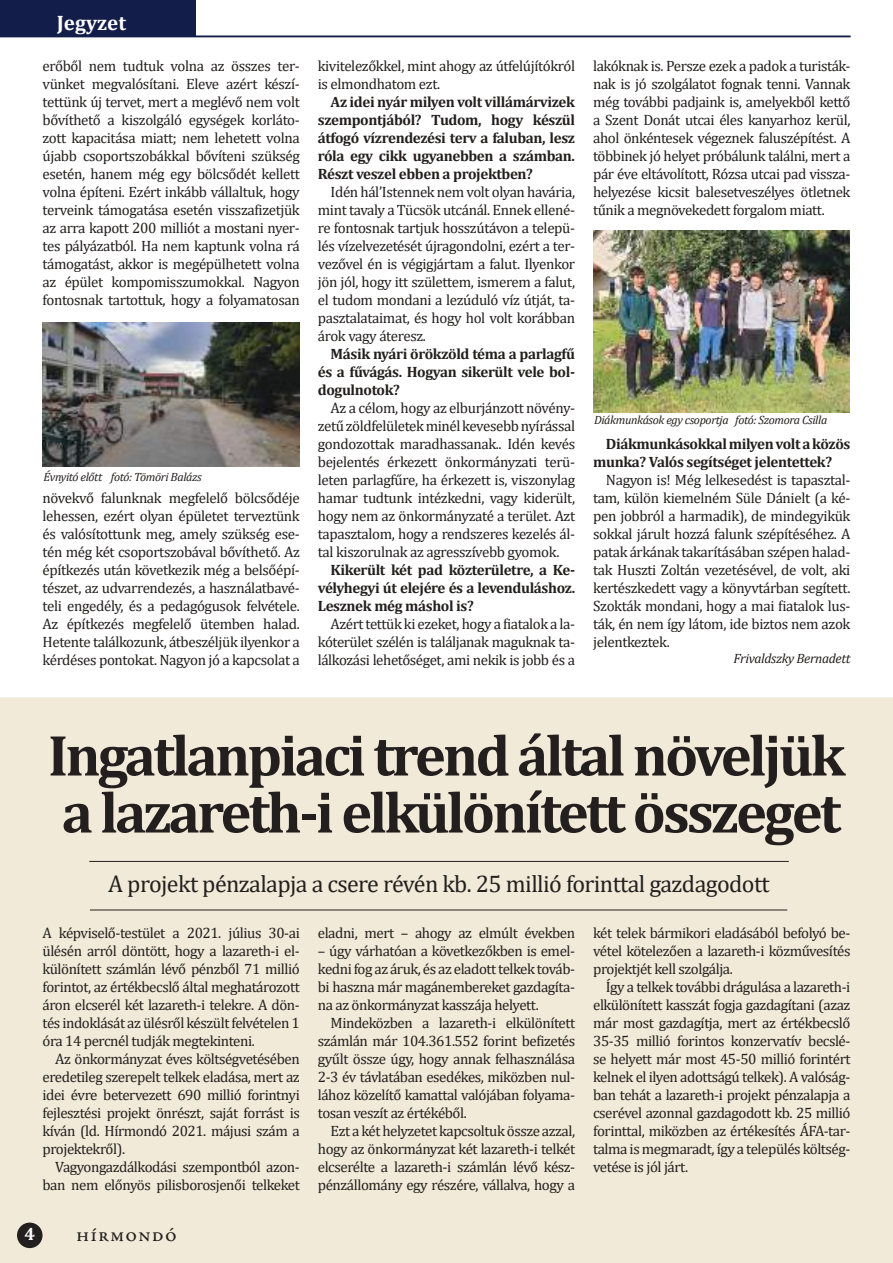
<style>
.page{position:relative;width:893px;height:1263px;background:#fff}
.page>*{position:absolute;margin:0;border:0;box-sizing:border-box;transform-origin:0 0}
.t1{font:700 58.5px/57px "Cambria";letter-spacing:-.05em;color:#241f1f}
.t2{font:24px "Cambria";letter-spacing:-.025em;color:#241f1f}
.t3{font:21px "Adobe Jenson Pro";letter-spacing:.05em;color:#241f1f}
.t4{font:700 21px "Cambria";color:#fff}
.t5{font:700 18px "Cambria";color:#fff}
.t6{font:15px/18px "Cambria";letter-spacing:-.03em;color:#241f1f;text-align:justify}
.t7{font:700 15px/18px "Cambria";letter-spacing:-.025em;color:#241f1f;text-align:justify}
.t8{font:italic 13.5px "Cambria";letter-spacing:-.025em;color:#241f1f}
.t9{font:italic 12px "Cambria";letter-spacing:-.03em;color:#241f1f}
</style>
<div class="page">
<div style="left:0;top:697px;width:893px;height:566px;background:#f1ead8"></div>
<hr style="left:0;top:36px;width:850px;height:1px;background:#121d49">
<hr style="left:89px;top:861px;width:700px;height:1px;background:#241f1f">
<hr style="left:90px;top:910px;width:697px;height:1px;background:#241f1f">
<img style="left:43px;top:322px;width:257px;height:145px">
<img style="left:593px;top:230px;width:256px;height:182px">
<div style="left:0;top:0;width:196px;height:36px;background:#121d49"></div>
<div style="left:17px;top:1222px;width:26px;height:26px;background:#241f1f;border-radius:50%"></div>
<h3 class="t4" style="left:57px;top:8px;width:71px">Jegyzet</h3>
<p class="t6" style="left:43px;top:57px;width:259px">erőből nem tudtuk volna az összes ter&shy;vünket megvalósítani. Eleve azért készí&shy;tettünk új tervet, mert a meglévő nem volt bővíthető a kiszolgáló egységek korláto&shy;zott kapacitása miatt; nem lehetett volna újabb csoportszobákkal bővíteni szükség esetén, hanem még egy bölcsődét kellett volna építeni. Ezért inkább vállaltuk, hogy terveink támogatása esetén visszafizetjük az arra kapott 200 milliót a mostani nyer&shy;tes pályázatból. Ha nem kaptunk volna rá támogatást, akkor is megépülhetett volna az épület kompomisszumokkal. Nagyon fontosnak tartottuk, hogy a folyamatosan</p>
<p class="t9" style="left:43px;top:469px;width:160px">Évnyitó előtt fotó: Tömöri Balázs</p>
<p class="t6" style="left:43px;top:489px;width:259px">növekvő falunknak megfelelő bölcsődéje lehessen, ezért olyan épületet terveztünk és valósítottunk meg, amely szükség ese&shy;tén még két csoportszobával bővíthető. Az építkezés után következik még a belsőépí&shy;tészet, az udvarrendezés, a használatbavé&shy;teli engedély, és a pedagógusok felvétele.<br>Az építkezés megfelelő ütemben halad.<br>Hetente találkozunk, átbeszéljük ilyenkor a kérdéses pontokat. Nagyon jó a kapcsolat a</p>
<p class="t6" style="left:318px;top:57px;width:259px">kivitelezőkkel, mint ahogy az útfelújítókról is elmondhatom ezt.</p>
<p class="t7" style="left:318px;top:93px;width:259px;text-indent:13px">Az idei nyár milyen volt villámárvizek szempontjából? Tudom, hogy készül átfogó vízrendezési terv a faluban, lesz róla egy cikk ugyanebben a számban.<br>Részt veszel ebben a projektben?</p>
<p class="t6" style="left:318px;top:183px;width:259px;text-indent:13px">Idén hál’Istennek nem volt olyan havária, mint tavaly a Tücsök utcánál. Ennek ellené&shy;re fontosnak tartjuk hosszútávon a telepü&shy;lés vízelvezetését újragondolni, ezért a ter&shy;vezővel én is végigjártam a falut. Ilyenkor jön jól, hogy itt születtem, ismerem a falut, el tudom mondani a lezúduló víz útját, ta&shy;pasztalataimat, és hogy hol volt korábban árok vagy áteresz.</p>
<p class="t7" style="left:318px;top:345px;width:259px;text-indent:13px">Másik nyári örökzöld téma a parlagfű és a fűvágás. Hogyan sikerült vele bol&shy;dogulnotok?</p>
<p class="t6" style="left:318px;top:399px;width:259px;text-indent:13px">Az a célom, hogy az elburjánzott növény&shy;zetű zöldfelületek minél kevesebb nyírással gondozottak maradhassanak.. Idén kevés bejelentés érkezett önkormányzati terü&shy;leten parlagfűre, ha érkezett is, viszonylag hamar tudtunk intézkedni, vagy kiderült, hogy nem az önkormányzaté a terület. Azt tapasztalom, hogy a rendszeres kezelés ál&shy;tal kiszorulnak az agresszívebb gyomok.</p>
<p class="t7" style="left:318px;top:561px;width:259px;text-indent:13px">Kikerült két pad közterületre, a Ke&shy;vélyhegyi út elejére és a levenduláshoz.<br>Lesznek még máshol is?</p>
<p class="t6" style="left:318px;top:615px;width:259px;text-indent:13px">Azért tettük ki ezeket, hogy a fiatalok a la&shy;kóterület szélén is találjanak maguknak ta&shy;lálkozási lehetőséget, ami nekik is jobb és a</p>
<p class="t6" style="left:593px;top:57px;width:259px">lakóknak is. Persze ezek a padok a turisták&shy;nak is jó szolgálatot fognak tenni. Vannak még további padjaink is, amelyekből kettő a Szent Donát utcai éles kanyarhoz kerül, ahol önkéntesek végeznek faluszépítést. A többinek jó helyet próbálunk találni, mert a pár éve eltávolított, Rózsa utcai pad vissza&shy;helyezése kicsit balesetveszélyes ötletnek tűnik a megnövekedett forgalom miatt.</p>
<p class="t9" style="left:594px;top:411px;width:235px">Diákmunkások egy csoportja fotó: Szomora Csilla</p>
<p class="t7" style="left:593px;top:435px;width:259px;text-indent:13px">Diákmunkásokkal milyen volt a közös munka? Valós segítséget jelentettek?</p>
<p class="t6" style="left:593px;top:471px;width:259px;text-indent:13px">Nagyon is! Még lelkesedést is tapasztal&shy;tam, külön kiemelném Süle Dánielt (a ké&shy;pen jobbról a harmadik), de mindegyikük sokkal járult hozzá falunk szépítéséhez. A patak árkának takarításában szépen halad&shy;tak Huszti Zoltán vezetésével, de volt, aki kertészkedett vagy a könyvtárban segített.<br>Szokták mondani, hogy a mai fiatalok lus&shy;ták, én nem így látom, ide biztos nem azok jelentkeztek.</p>
<p class="t8" style="left:734px;top:649px;width:118px">Frivaldszky Bernadett</p>
<h1 class="t1" style="left:48px;top:725px;width:799px">Ingatlanpiaci trend által növeljük a lazareth-i elkülönített összeget</h1>
<h2 class="t2" style="left:108px;top:870px;width:663px">A projekt pénzalapja a csere révén kb. 25 millió forinttal gazdagodott</h2>
<p class="t6" style="left:43px;top:923px;width:259px">A képviselő-testület a 2021. július 30-ai ülésén arról döntött, hogy a lazareth-i el&shy;különített számlán lévő pénzből 71 millió forintot, az értékbecslő által meghatározott áron elcserél két lazareth-i telekre. A dön&shy;tés indoklását az ülésről készült felvételen 1 óra 14 percnél tudják megtekinteni.</p>
<p class="t6" style="left:43px;top:1049px;width:259px;text-indent:13px">Az önkormányzat éves költségvetésében eredetileg szerepelt telkek eladása, mert az idei évre betervezett 690 millió forintnyi fejlesztési projekt önrészt, saját forrást is kíván (ld. Hírmondó 2021. májusi szám a projektekről).</p>
<p class="t6" style="left:43px;top:1157px;width:259px;text-align:right">Vagyongazdálkodási szempontból azon&shy;ban nem előnyös pilisborosjenői telkeket</p>
<p class="t6" style="left:318px;top:923px;width:259px">eladni, mert – ahogy az elmúlt években</p>
<p class="t6" style="left:318px;top:941px;width:259px">– úgy várhatóan a következőkben is emel&shy;kedni fog az áruk, és az eladott telkek továb&shy;bi haszna már magánembereket gazdagíta&shy;na az önkormányzat kasszája helyett.</p>
<p class="t6" style="left:318px;top:1013px;width:259px;text-indent:13px">Mindeközben a lazareth-i elkülönített számlán már 104.361.552 forint befizetés gyűlt össze úgy, hogy annak felhasználása 2-3 év távlatában esedékes, miközben nul&shy;lához közelítő kamattal valójában folyama&shy;tosan veszít az értékéből.</p>
<p class="t6" style="left:318px;top:1121px;width:259px;text-indent:13px">Ezt a két helyzetet kapcsoltuk össze azzal, hogy az önkormányzat két lazareth-i telkét elcserélte a lazareth-i számlán lévő kész&shy;pénzállomány egy részére, vállalva, hogy a</p>
<p class="t6" style="left:593px;top:923px;width:259px">két telek bármikori eladásából befolyó be&shy;vétel kötelezően a lazareth-i közművesítés projektjét kell szolgálja.</p>
<p class="t6" style="left:593px;top:977px;width:259px;text-indent:13px">Így a telkek további drágulása a lazareth-i elkülönített kasszát fogja gazdagítani (azaz már most gazdagítja, mert az értékbecslő 35-35 millió forintos konzervatív becslé&shy;se helyett már most 45-50 millió forintért kelnek el ilyen adottságú telkek). A valóság&shy;ban tehát a lazareth-i projekt pénzalapja a cserével azonnal gazdagodott kb. 25 millió forinttal, miközben az értékesítés ÁFA-tar&shy;talma is megmaradt, így a település költség&shy;vetése is jól járt.</p>
<p class="t5" style="left:25px;top:1221px;width:12px">4</p>
<h3 class="t3" style="left:76px;top:1222px;width:102px">hírmondó</h3>
</div>
